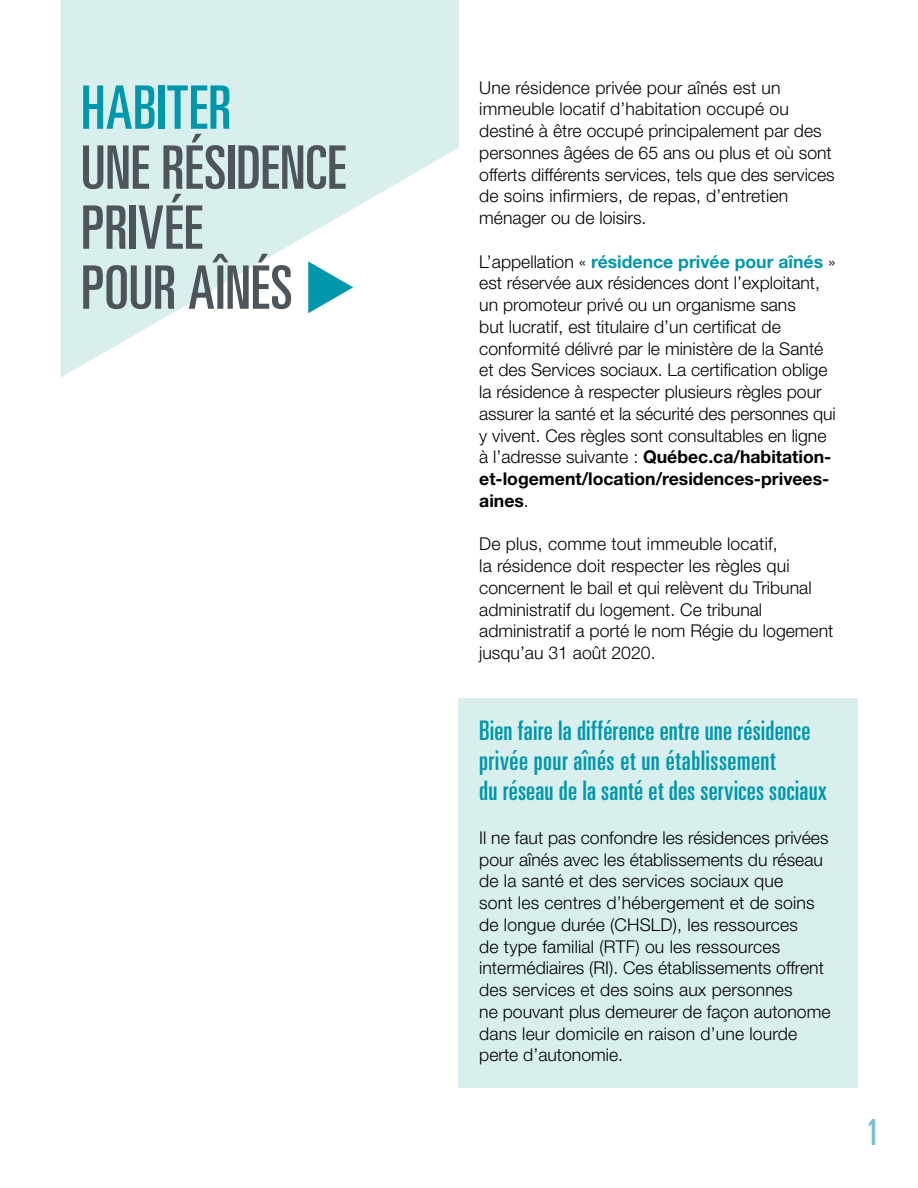
<style>
.page{position:relative;width:918px;height:1188px;background:#fff}
.page>*{position:absolute;margin:0;border:0;box-sizing:border-box;transform-origin:0 0}
.t1{font:ultra-condensed 60px/60px "Univers";color:#4d555b}
.t2{font:ultra-condensed 36px "Univers";color:#77becc}
.t3{font:ultra-condensed 27px/30px "Univers";letter-spacing:.01em;color:#0097aa}
.t4{font:300 17.7px/21.8px "Helvetica Neue LT Std";color:#000}
.s1{color:#0097aa}
.s2{font-weight:700;color:#0097aa}
.s3{font-weight:700}
</style>
<div class="page">
<svg style="left:61px;top:0;width:398px;height:377px;fill:#d8efee"></svg>
<svg style="left:308px;top:261px;width:45px;height:52px"></svg>
<div style="left:458px;top:698px;width:400px;height:129px;background:#d8efee"></div>
<div style="left:458px;top:810px;width:400px;height:278px;background:#d8efee"></div>
<h2 class="t1" style="left:81px;top:77px;width:267px"><span class="s1">HABITER<br></span>UNE RÉSIDENCE<br>PRIVÉE<br>POUR AÎNÉS</h2>
<p class="t4" style="left:479px;top:76px;width:357px">Une résidence privée pour aînés est un immeuble locatif d’habitation occupé ou destiné à être occupé principalement par des personnes âgées de 65 ans ou plus et où sont offerts différents services, tels que des services de soins infirmiers, de repas, d’entretien ménager ou de loisirs.</p>
<p class="t4" style="left:479px;top:250px;width:358px">L’appellation « <span class="s2">résidence privée pour aînés</span> » est réservée aux résidences dont l’exploitant, un promoteur privé ou un organisme sans<br>but lucratif, est titulaire d’un certificat de conformité délivré par le ministère de la Santé et des Services sociaux. La certification oblige la résidence à respecter plusieurs règles pour assurer la santé et la sécurité des personnes qui y vivent. Ces règles sont consultables en ligne à l’adresse suivante : <span class="s3">Québec.ca/habitation&shy;et-logement/location/residences-privees&shy;aines</span>.</p>
<p class="t4" style="left:479px;top:533px;width:356px">De plus, comme tout immeuble locatif,<br>la résidence doit respecter les règles qui concernent le bail et qui relèvent du Tribunal administratif du logement. Ce tribunal administratif a porté le nom Régie du logement jusqu’au 31 août 2020.</p>
<h3 class="t3" style="left:479px;top:716px;width:349px">Bien faire la différence entre une résidence privée pour aînés et un établissement<br>du réseau de la santé et des services sociaux</h3>
<p class="t4" style="left:479px;top:826px;width:353px">Il ne faut pas confondre les résidences privées pour aînés avec les établissements du réseau de la santé et des services sociaux que<br>sont les centres d’hébergement et de soins de longue durée (CHSLD), les ressources<br>de type familial (RTF) ou les ressources intermédiaires (RI). Ces établissements offrent des services et des soins aux personnes<br>ne pouvant plus demeurer de façon autonome dans leur domicile en raison d’une lourde perte d’autonomie.</p>
<h2 class="t2" style="left:866px;top:1111px;width:15px">1</h2>
</div>
